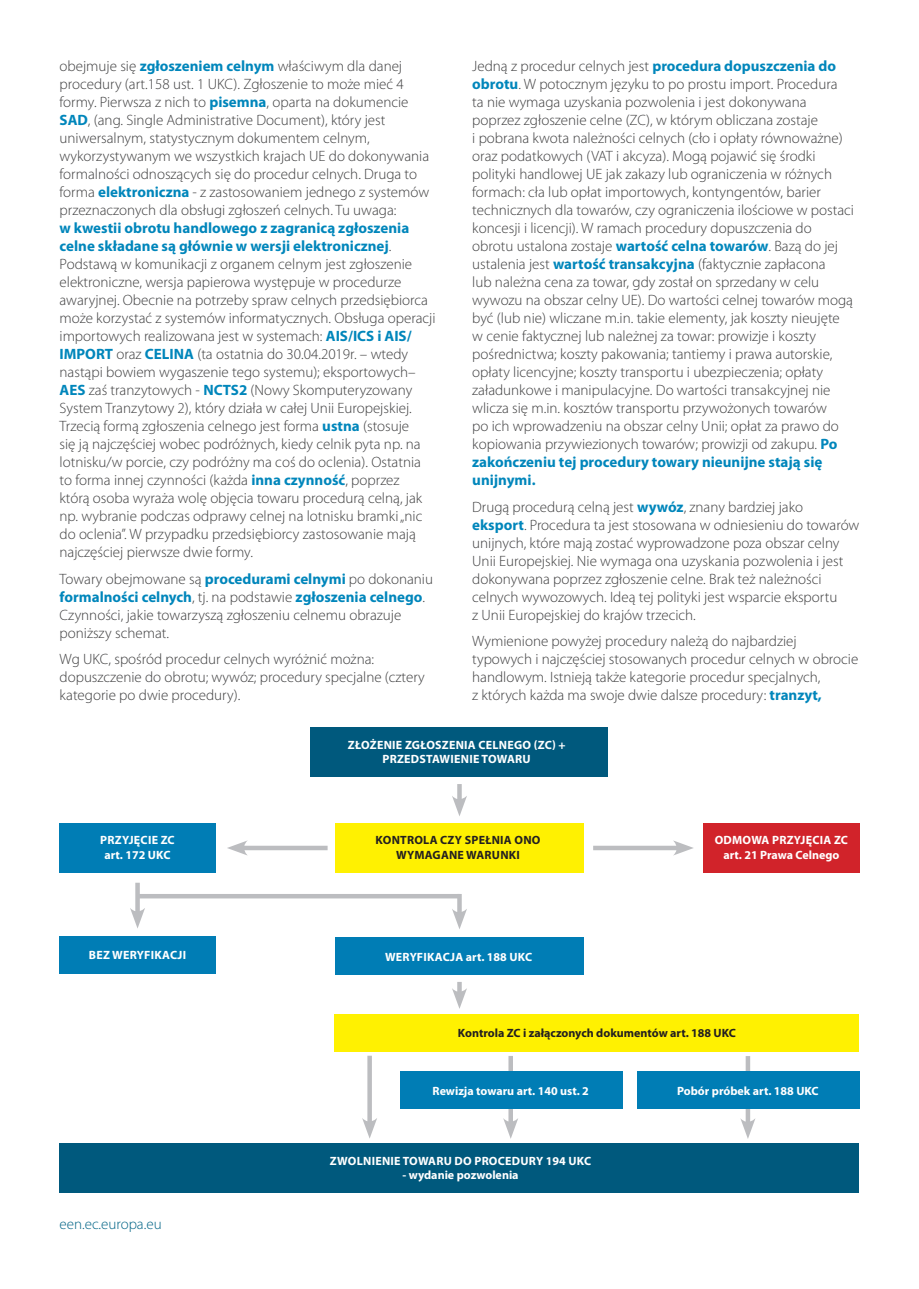
<style>
.page{position:relative;width:919px;height:1289px;background:#fff}
.page>*{position:absolute;margin:0;border:0;box-sizing:border-box;transform-origin:0 0}
.t1{font:300 15px/18px "Myriad Pro";color:#3e3e3f}
.t2{font:300 15px "Myriad Pro";color:#006486}
.t3{font:700 12px/14.4px "Myriad Pro";letter-spacing:.015em;color:#fff;text-align:center}
.t4{font:700 12px "Myriad Pro";color:#231f20}
.t5{font:700 12px/14.4px "Myriad Pro";letter-spacing:.02em;color:#231f20;text-align:center}
.s1{font-weight:700;color:#0086bb}
</style>
<div class="page">
<div style="left:745px;top:1056px;width:5px;height:70px;background:#bcbdc0"></div>
<svg style="left:740px;top:1118px;width:15px;height:20px"></svg>
<div style="left:508px;top:1055px;width:5px;height:71px;background:#bcbdc0"></div>
<svg style="left:503px;top:1117px;width:15px;height:21px"></svg>
<div style="left:310px;top:726px;width:298px;height:50px;background:#00597d"></div>
<div style="left:60px;top:823px;width:155px;height:49px;background:#007db5"></div>
<div style="left:703px;top:823px;width:156px;height:49px;background:#d1232a"></div>
<div style="left:335px;top:823px;width:248px;height:49px;background:#fff101"></div>
<div style="left:239px;top:845px;width:88px;height:5px;background:#bcbdc0"></div>
<svg style="left:227px;top:840px;width:21px;height:15px"></svg>
<div style="left:593px;top:845px;width:88px;height:5px;background:#bcbdc0"></div>
<svg style="left:673px;top:840px;width:20px;height:15px"></svg>
<svg style="left:457px;top:784px;width:4px;height:11px"></svg>
<svg style="left:452px;top:795px;width:15px;height:21px"></svg>
<div style="left:60px;top:935px;width:155px;height:38px;background:#007db5"></div>
<div style="left:335px;top:937px;width:248px;height:38px;background:#007db5"></div>
<div style="left:135px;top:882px;width:5px;height:34px;background:#bcbdc0"></div>
<svg style="left:130px;top:907px;width:15px;height:21px"></svg>
<hr style="left:137px;top:894px;width:322px;height:4px;background:#bcbdc0">
<svg style="left:457px;top:894px;width:4px;height:14px"></svg>
<svg style="left:452px;top:908px;width:15px;height:21px"></svg>
<div style="left:334px;top:1014px;width:525px;height:37px;background:#fff101"></div>
<svg style="left:457px;top:982px;width:4px;height:6px"></svg>
<svg style="left:452px;top:988px;width:15px;height:20px"></svg>
<div style="left:400px;top:1071px;width:222px;height:38px;background:#007db5"></div>
<div style="left:637px;top:1071px;width:222px;height:38px;background:#007db5"></div>
<div style="left:60px;top:1142px;width:799px;height:50px;background:#00597d"></div>
<div style="left:367px;top:1055px;width:5px;height:71px;background:#bcbdc0"></div>
<svg style="left:362px;top:1117px;width:15px;height:21px"></svg>
<p class="t1" style="left:60px;top:57px;width:371px">obejmuje się <span class="s1">zgłoszeniem celnym</span> właściwym dla danej procedury (art.158 ust. 1 UKC). Zgłoszenie to może mieć 4 formy. Pierwsza z nich to <span class="s1">pisemna</span>, oparta na dokumencie <span class="s1">SAD</span>, (ang. Single Administrative Document), który jest uniwersalnym, statystycznym dokumentem celnym, wykorzystywanym we wszystkich krajach UE do dokonywania formalności odnoszących się do procedur celnych. Druga to forma <span class="s1">elektroniczna</span> - z zastosowaniem jednego z systemów przeznaczonych dla obsługi zgłoszeń celnych. Tu uwaga:</p>
<p class="t1" style="left:60px;top:219px;width:377px"><span class="s1">w kwestii obrotu handlowego z zagranicą zgłoszenia celne składane są głównie w wersji elektronicznej</span>.<br>Podstawą w komunikacji z organem celnym jest zgłoszenie elektroniczne, wersja papierowa występuje w procedurze awaryjnej. Obecnie na potrzeby spraw celnych przedsiębiorca może korzystać z systemów informatycznych. Obsługa operacji importowych realizowana jest w systemach: <span class="s1">AIS/ICS i AIS/ IMPORT</span> oraz <span class="s1">CELINA</span> (ta ostatnia do 30.04.2019r. – wtedy nastąpi bowiem wygaszenie tego systemu); eksportowych– <span class="s1">AES</span> zaś tranzytowych - <span class="s1">NCTS2</span> (Nowy Skomputeryzowany System Tranzytowy 2), który działa w całej Unii Europejskiej.<br>Trzecią formą zgłoszenia celnego jest forma <span class="s1">ustna</span> (stosuje<br>się ją najczęściej wobec podróżnych, kiedy celnik pyta np. na lotnisku/w porcie, czy podróżny ma coś do oclenia). Ostatnia to forma innej czynności (każda <span class="s1">inna czynność</span>, poprzez<br>którą osoba wyraża wolę objęcia towaru procedurą celną, jak np. wybranie podczas odprawy celnej na lotnisku bramki „nic do oclenia”. W przypadku przedsiębiorcy zastosowanie mają najczęściej pierwsze dwie formy.</p>
<p class="t1" style="left:60px;top:570px;width:375px">Towary obejmowane są <span class="s1">procedurami celnymi</span> po dokonaniu <span class="s1">formalności celnych</span>, tj. na podstawie <span class="s1">zgłoszenia celnego</span>.<br>Czynności, jakie towarzyszą zgłoszeniu celnemu obrazuje poniższy schemat.</p>
<p class="t1" style="left:60px;top:650px;width:367px">Wg UKC, spośród procedur celnych wyróżnić można: dopuszczenie do obrotu; wywóz; procedury specjalne (cztery kategorie po dwie procedury).</p>
<p class="t1" style="left:472px;top:57px;width:383px">Jedną z procedur celnych jest <span class="s1">procedura dopuszczenia do obrotu</span>. W potocznym języku to po prostu import. Procedura<br>ta nie wymaga uzyskania pozwolenia i jest dokonywana poprzez zgłoszenie celne (ZC), w którym obliczana zostaje<br>i pobrana kwota należności celnych (cło i opłaty równoważne) oraz podatkowych (VAT i akcyza). Mogą pojawić się środki polityki handlowej UE jak zakazy lub ograniczenia w różnych formach: cła lub opłat importowych, kontyngentów, barier technicznych dla towarów, czy ograniczenia ilościowe w postaci koncesji i licencji). W ramach procedury dopuszczenia do obrotu ustalona zostaje <span class="s1">wartość celna towarów</span>. Bazą do jej ustalenia jest <span class="s1">wartość transakcyjna</span> (faktycznie zapłacona<br>lub należna cena za towar, gdy został on sprzedany w celu wywozu na obszar celny UE). Do wartości celnej towarów mogą być (lub nie) wliczane m.in. takie elementy, jak koszty nieujęte w cenie faktycznej lub należnej za towar: prowizje i koszty pośrednictwa; koszty pakowania; tantiemy i prawa autorskie, opłaty licencyjne; koszty transportu i ubezpieczenia; opłaty załadunkowe i manipulacyjne. Do wartości transakcyjnej nie wlicza się m.in. kosztów transportu przywożonych towarów<br>po ich wprowadzeniu na obszar celny Unii; opłat za prawo do kopiowania przywiezionych towarów; prowizji od zakupu. <span class="s1">Po zakończeniu tej procedury towary nieunijne stają się unijnymi.</span></p>
<p class="t1" style="left:472px;top:498px;width:388px">Drugą procedurą celną jest <span class="s1">wywóz</span>, znany bardziej jako <span class="s1">eksport</span>. Procedura ta jest stosowana w odniesieniu do towarów unijnych, które mają zostać wyprowadzone poza obszar celny Unii Europejskiej. Nie wymaga ona uzyskania pozwolenia i jest dokonywana poprzez zgłoszenie celne. Brak też należności celnych wywozowych. Ideą tej polityki jest wsparcie eksportu<br>z Unii Europejskiej do krajów trzecich.</p>
<p class="t1" style="left:472px;top:632px;width:387px">Wymienione powyżej procedury należą do najbardziej typowych i najczęściej stosowanych procedur celnych w obrocie handlowym. Istnieją także kategorie procedur specjalnych,<br>z których każda ma swoje dwie dalsze procedury: <span class="s1">tranzyt,</span></p>
<p class="t3" style="left:348px;top:737px;width:219px">ZŁOŻENIE ZGŁOSZENIA CELNEGO (ZC) +<br>PRZEDSTAWIENIE TOWARU</p>
<p class="t3" style="left:100px;top:833px;width:76px">PRZYJĘCIE ZC art. 172 UKC</p>
<p class="t3" style="left:714px;top:833px;width:135px">ODMOWA PRZYJĘCIA ZC art. 21 Prawa Celnego</p>
<p class="t5" style="left:375px;top:833px;width:166px">KONTROLA CZY SPEŁNIA ONO<br>WYMAGANE WARUNKI</p>
<p class="t3" style="left:89px;top:947px;width:99px">BEZ WERYFIKACJI</p>
<p class="t3" style="left:385px;top:949px;width:149px">WERYFIKACJA art. 188 UKC</p>
<p class="t4" style="left:458px;top:1026px;width:279px">Kontrola ZC i załączonych dokumentów art. 188 UKC</p>
<p class="t3" style="left:432px;top:1083px;width:158px">Rewizja towaru art. 140 ust. 2</p>
<p class="t3" style="left:677px;top:1083px;width:143px">Pobór próbek art. 188 UKC</p>
<p class="t2" style="left:60px;top:1215px;width:104px">een.ec.europa.eu</p>
<p class="t3" style="left:330px;top:1153px;width:262px">ZWOLNIENIE TOWARU DO PROCEDURY 194 UKC</p>
<p class="t3" style="left:402px;top:1167px;width:118px">- wydanie pozwolenia</p>
</div>
